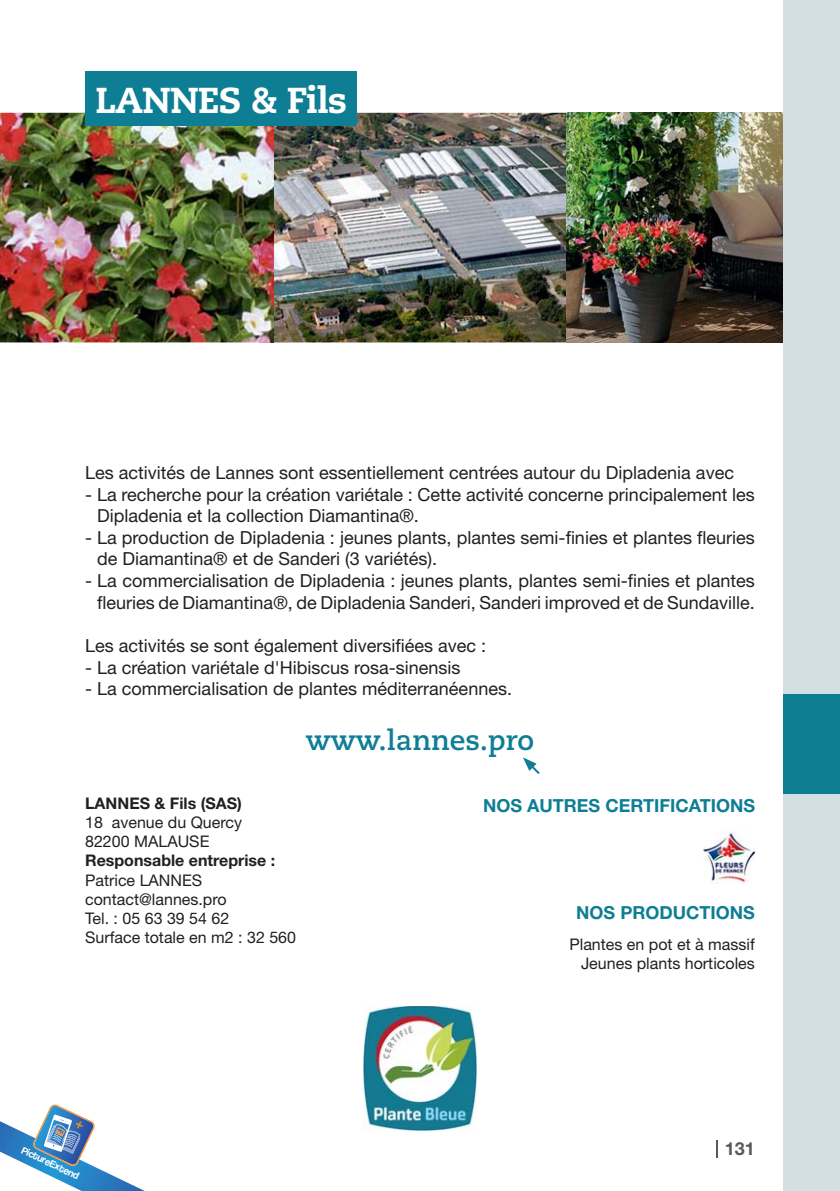
<style>
.page{position:relative;width:840px;height:1191px;background:#fff}
.page>*{position:absolute;margin:0;border:0;box-sizing:border-box;transform-origin:0 0}
.t1{font:800 36px "Caecilia LT Std";letter-spacing:-.02em;color:#fff}
.t2{font:700 28px "Caecilia LT Std";color:#0e7e94}
.t3{font:18px/21.6px "Helvetica Neue LT Std";color:#231f20}
.t4{font:700 18px "Helvetica Neue LT Std";color:#0e7e94}
.t5{font:700 18px "Helvetica Neue LT Std";color:#58595b}
.t6{font:16px/19.2px "Helvetica Neue LT Std";color:#231f20}
.t7{font:700 16px "Helvetica Neue LT Std";color:#231f20}
.t8{font:10.6px "Coolvetica Rg";color:#fff}
</style>
<div class="page">
<img style="left:363px;top:1006px;width:113px;height:124px">
<img style="left:274px;top:113px;width:508px;height:229px">
<img style="left:0;top:113px;width:259px;height:229px">
<img style="left:259px;top:126px;width:15px;height:216px">
<div style="left:85px;top:72px;width:271px;height:54px;background:#0e7e94"></div>
<svg style="left:523px;top:757px;width:16px;height:17px"></svg>
<img style="left:703px;top:831px;width:51px;height:52px">
<div style="left:782px;top:0;width:57px;height:1191px;background:#d4dfe4"></div>
<div style="left:782px;top:694px;width:57px;height:100px;background:#0e7e94"></div>
<svg style="left:0;top:1104px;width:145px;height:87px"></svg>
<h1 class="t1" style="left:95px;top:79px;width:253px">LANNES &amp; Fils</h1>
<p class="t3" style="left:85px;top:464px;width:650px">Les activités de Lannes sont essentiellement centrées autour du Dipladenia avec</p>
<p class="t3" style="left:97px;top:485px;width:658px;text-indent:-12px">- La recherche pour la création variétale : Cette activité concerne principalement les<br>Dipladenia et la collection Diamantina®.</p>
<p class="t3" style="left:97px;top:529px;width:658px;text-indent:-12px">- La production de Dipladenia : jeunes plants, plantes semi-finies et plantes fleuries de Diamantina® et de Sanderi (3 variétés).</p>
<p class="t3" style="left:85px;top:572px;width:670px;text-align:right">- La commercialisation de Dipladenia : jeunes plants, plantes semi-finies et plantes fleuries de Diamantina®, de Dipladenia Sanderi, Sanderi improved et de Sundaville.</p>
<p class="t3" style="left:85px;top:637px;width:402px">Les activités se sont également diversifiées avec :</p>
<p class="t3" style="left:85px;top:658px;width:377px">- La création variétale d'Hibiscus rosa-sinensis</p>
<p class="t3" style="left:85px;top:680px;width:428px">- La commercialisation de plantes méditerranéennes.</p>
<h2 class="t2" style="left:306px;top:724px;width:229px">www.lannes.pro</h2>
<p class="t7" style="left:85px;top:794px;width:158px">LANNES &amp; Fils (SAS)</p>
<p class="t6" style="left:85px;top:812px;width:158px">18 avenue du Quercy<br>82200 MALAUSE</p>
<p class="t7" style="left:85px;top:851px;width:191px">Responsable entreprise :</p>
<p class="t6" style="left:85px;top:870px;width:212px">Patrice LANNES contact@lannes.pro<br>Tel. : 05 63 39 54 62<br>Surface totale en m2 : 32 560</p>
<p class="t4" style="left:483px;top:795px;width:273px">NOS AUTRES CERTIFICATIONS</p>
<p class="t4" style="left:576px;top:902px;width:180px">NOS PRODUCTIONS</p>
<p class="t6" style="left:569px;top:936px;width:187px;text-align:right">Plantes en pot et à massif<br>Jeunes plants horticoles</p>
<p class="t8" style="left:25px;top:1144px;width:64px;rotate:25deg">PictureExtend</p>
<p class="t5" style="left:724px;top:1138px;width:32px">131</p>
</div>
